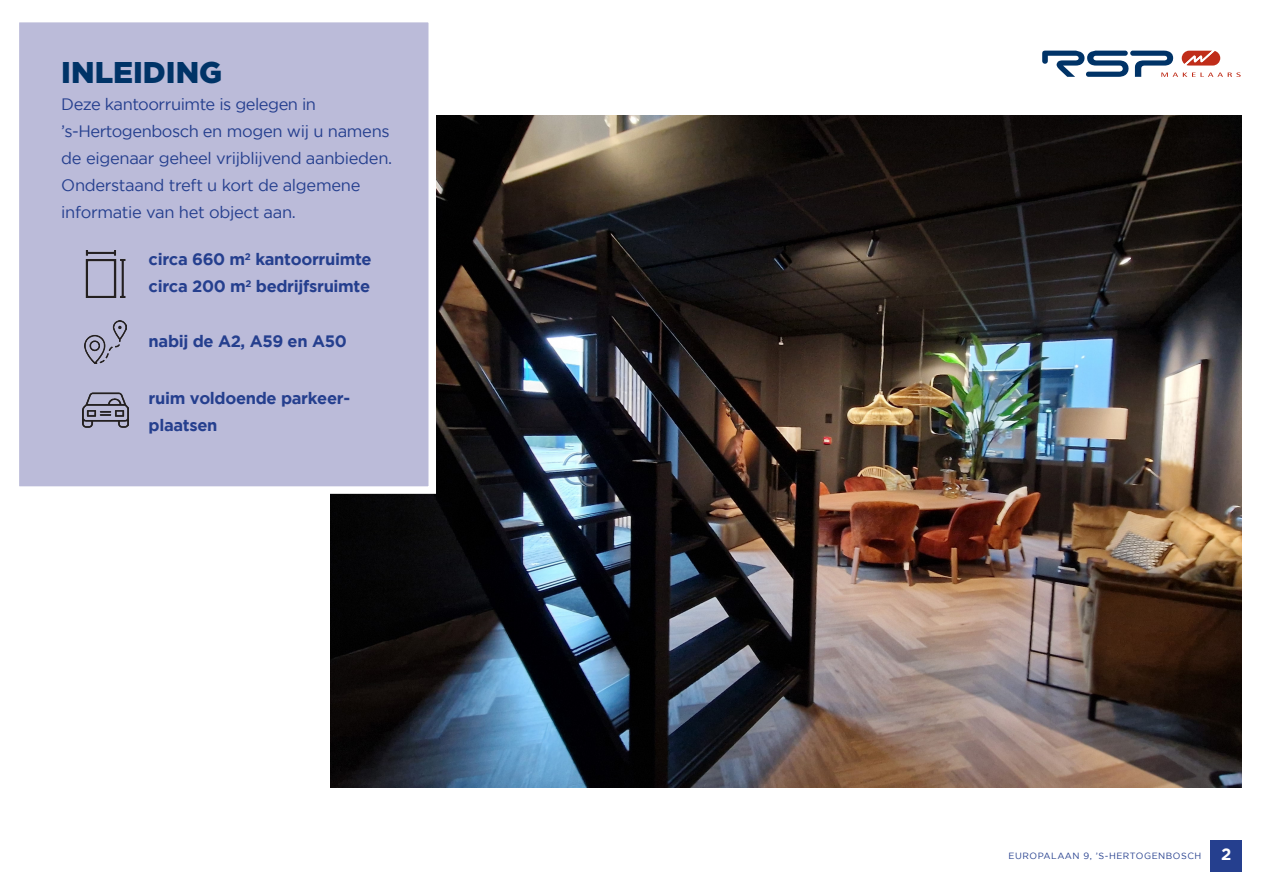
<style>
.page{position:relative;width:1263px;height:893px;background:#fff}
.page>*{position:absolute;margin:0;border:0;box-sizing:border-box;transform-origin:0 0}
.t1{font:900 30px "Gotham";color:#003367}
.t2{font:16.5px/27px "Gotham";letter-spacing:-.02em;color:#253f8e}
.t3{font:700 16.5px "Gotham";letter-spacing:-.02em;color:#253f8e}
.t4{font:700 16.5px "Gotham";color:#fff}
.t5{font:9px "Gotham";letter-spacing:.06em;color:#253f8e}
</style>
<div class="page">
<svg style="left:1042px;top:50px;width:199px;height:27px"></svg>
<div style="left:1210px;top:840px;width:32px;height:32px;background:#253f8e"></div>
<img style="left:331px;top:116px;width:911px;height:672px">
<div style="left:12px;top:15px;width:424px;height:479px;background:#bbbbd9;border:8px solid #fff"></div>
<img style="left:85px;top:250px;width:41px;height:48px">
<img style="left:84px;top:321px;width:43px;height:42px">
<img style="left:83px;top:392px;width:45px;height:36px">
<p class="t1" style="left:61px;top:55px;width:163px">INLEIDING</p>
<p class="t2" style="left:61px;top:90px;width:256px">Deze kantoorruimte is gelegen in</p>
<p class="t2" style="left:61px;top:117px;width:332px">’s-Hertogenbosch en mogen wij u namens de eigenaar geheel vrijblijvend aanbieden.</p>
<p class="t2" style="left:61px;top:171px;width:301px">Onderstaand treft u kort de algemene</p>
<p class="t2" style="left:61px;top:198px;width:236px">informatie van het object aan.</p>
<p class="t3" style="left:149px;top:250px;width:225px">circa 660 m<sup>2</sup> kantoorruimte</p>
<p class="t3" style="left:149px;top:277px;width:223px">circa 200 m<sup>2</sup> bedrijfsruimte</p>
<p class="t3" style="left:149px;top:332px;width:200px">nabij de A2, A59 en A50</p>
<p class="t3" style="left:149px;top:388px;width:203px">ruim voldoende parkeer-</p>
<p class="t3" style="left:149px;top:415px;width:70px">plaatsen</p>
<p class="t5" style="left:1008px;top:850px;width:194px">EUROPALAAN 9, ’S-HERTOGENBOSCH</p>
<p class="t4" style="left:1221px;top:845px;width:12px">2</p>
</div>
